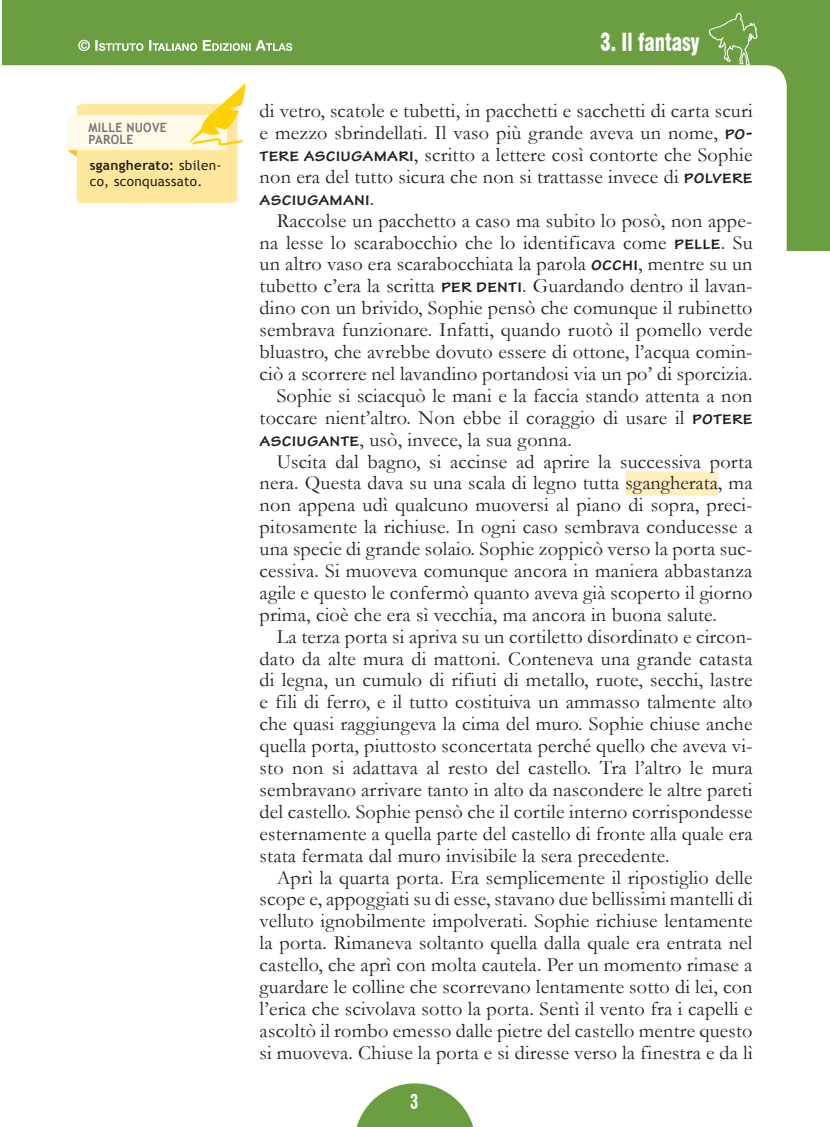
<style>
.page{position:relative;width:830px;height:1127px;background:#fff}
.page>*{position:absolute;margin:0;border:0;box-sizing:border-box;transform-origin:0 0}
.t1{font:900 condensed 24.3px "Swiss 721 BT";color:#fff;scale:.82 1}
.t2{font:20.25px/21.9px "Garamond";letter-spacing:.01em;color:#231f20;text-align:justify}
.t3{font:700 20.25px "Tekton Pro";letter-spacing:.01em;color:#231f20}
.t4{font:700 condensed 19.8px "Swiss 721 BT";color:#fff;scale:.82 1}
.t5{font:13.5px/15.8px "Trebuchet MS";letter-spacing:.025em;color:#231f20}
.t6{font:700 12.75px/12px "Trebuchet MS";letter-spacing:.02em;color:#727477;scale:.95 1}
.s1{font-weight:700}
.s2{font-family:"Tekton Pro";font-weight:700}
.s3{font-family:"Garamond";font-weight:400}
</style>
<div class="page">
<div style="left:2px;top:0;width:827px;height:251px;background:#6b9e41"></div>
<svg style="left:2px;top:65px;width:784px;height:431px"></svg>
<svg style="left:707px;top:12px;width:50px;height:54px"></svg>
<div style="left:625px;top:472px;width:92px;height:24px;background:#feefbc"></div>
<svg style="left:67px;top:83px;width:178px;height:120px;background:#feefbd"></svg>
<svg style="left:356px;top:1083px;width:118px;height:44px"></svg>
<svg style="left:78px;top:40px;width:214px;height:11px"></svg>
<p class="t6" style="left:89px;top:122px;width:84px">MILLE NUOVE<br>PAROLE</p>
<p class="t5" style="left:90px;top:158px;width:133px"><span class="s1">SGANGHERATO:</span> sbilen&shy;co, sconquassato.</p>
<p class="t1" style="left:600px;top:28px;width:123px">3. Il fantasy</p>
<p class="t2" style="left:259px;top:99px;width:494px">di vetro, scatole e tubetti, in pacchetti e sacchetti di carta scuri e mezzo sbrindellati. Il vaso più grande aveva un nome, <span class="s2">po&shy;tere asciugamari</span>, scritto a lettere così contorte che Sophie non era del tutto sicura che non si trattasse invece di <span class="s2">polvere</span></p>
<p class="t3" style="left:259px;top:186px;width:116px">asciugamani<span class="s3">.</span></p>
<p class="t2" style="left:276px;top:209px;width:477px">Raccolse un pacchetto a caso ma subito lo posò, non appe-</p>
<p class="t2" style="left:259px;top:231px;width:494px">na lesse lo scarabocchio che lo identificava come <span class="s2">pelle</span>. Su</p>
<p class="t2" style="left:259px;top:253px;width:494px">un altro vaso era scarabocchiata la parola <span class="s2">occhi</span>, mentre su un</p>
<p class="t2" style="left:259px;top:274px;width:494px">tubetto c’era la scritta <span class="s2">per denti</span>. Guardando dentro il lavan-</p>
<p class="t2" style="left:259px;top:296px;width:494px">dino con un brivido, Sophie pensò che comunque il rubinetto</p>
<p class="t2" style="left:259px;top:318px;width:494px">sembrava funzionare. Infatti, quando ruotò il pomello verde</p>
<p class="t2" style="left:259px;top:340px;width:494px">bluastro, che avrebbe dovuto essere di ottone, l’acqua comin-</p>
<p class="t2" style="left:259px;top:362px;width:494px">ciò a scorrere nel lavandino portandosi via un po’ di sporcizia.</p>
<p class="t2" style="left:276px;top:384px;width:477px">Sophie si sciacquò le mani e la faccia stando attenta a non</p>
<p class="t2" style="left:259px;top:406px;width:494px">toccare nient’altro. Non ebbe il coraggio di usare il <span class="s2">potere</span></p>
<p class="t2" style="left:259px;top:428px;width:313px"><span class="s2">asciugante</span>, usò, invece, la sua gonna.</p>
<p class="t2" style="left:276px;top:450px;width:477px">Uscita dal bagno, si accinse ad aprire la successiva porta</p>
<p class="t2" style="left:259px;top:472px;width:494px">nera. Questa dava su una scala di legno tutta sgangherata, ma</p>
<p class="t2" style="left:259px;top:493px;width:494px">non appena udì qualcuno muoversi al piano di sopra, preci-</p>
<p class="t2" style="left:259px;top:515px;width:494px">pitosamente la richiuse. In ogni caso sembrava conducesse a</p>
<p class="t2" style="left:259px;top:537px;width:494px">una specie di grande solaio. Sophie zoppicò verso la porta suc-</p>
<p class="t2" style="left:259px;top:559px;width:494px">cessiva. Si muoveva comunque ancora in maniera abbastanza</p>
<p class="t2" style="left:259px;top:581px;width:494px">agile e questo le confermò quanto aveva già scoperto il giorno</p>
<p class="t2" style="left:259px;top:603px;width:458px">prima, cioè che era sì vecchia, ma ancora in buona salute.</p>
<p class="t2" style="left:276px;top:625px;width:477px">La terza porta si apriva su un cortiletto disordinato e circon-</p>
<p class="t2" style="left:259px;top:647px;width:494px">dato da alte mura di mattoni. Conteneva una grande catasta</p>
<p class="t2" style="left:259px;top:669px;width:494px">di legna, un cumulo di rifiuti di metallo, ruote, secchi, lastre</p>
<p class="t2" style="left:259px;top:690px;width:494px">e fili di ferro, e il tutto costituiva un ammasso talmente alto</p>
<p class="t2" style="left:259px;top:712px;width:494px">che quasi raggiungeva la cima del muro. Sophie chiuse anche</p>
<p class="t2" style="left:259px;top:734px;width:494px">quella porta, piuttosto sconcertata perché quello che aveva vi-</p>
<p class="t2" style="left:259px;top:756px;width:494px">sto non si adattava al resto del castello. Tra l’altro le mura</p>
<p class="t2" style="left:259px;top:778px;width:494px">sembravano arrivare tanto in alto da nascondere le altre pareti</p>
<p class="t2" style="left:259px;top:800px;width:494px">del castello. Sophie pensò che il cortile interno corrispondesse</p>
<p class="t2" style="left:259px;top:822px;width:494px">esternamente a quella parte del castello di fronte alla quale era</p>
<p class="t2" style="left:259px;top:844px;width:411px">stata fermata dal muro invisibile la sera precedente.</p>
<p class="t2" style="left:276px;top:866px;width:477px">Aprì la quarta porta. Era semplicemente il ripostiglio delle</p>
<p class="t2" style="left:259px;top:887px;width:494px">scope e, appoggiati su di esse, stavano due bellissimi mantelli di</p>
<p class="t2" style="left:259px;top:909px;width:494px">velluto ignobilmente impolverati. Sophie richiuse lentamente</p>
<p class="t2" style="left:259px;top:931px;width:494px">la porta. Rimaneva soltanto quella dalla quale era entrata nel</p>
<p class="t2" style="left:259px;top:953px;width:494px">castello, che aprì con molta cautela. Per un momento rimase a</p>
<p class="t2" style="left:259px;top:975px;width:494px">guardare le colline che scorrevano lentamente sotto di lei, con</p>
<p class="t2" style="left:259px;top:997px;width:494px">l’erica che scivolava sotto la porta. Sentì il vento fra i capelli e</p>
<p class="t2" style="left:259px;top:1019px;width:494px">ascoltò il rombo emesso dalle pietre del castello mentre questo</p>
<p class="t2" style="left:259px;top:1041px;width:494px">si muoveva. Chiuse la porta e si diresse verso la finestra e da lì</p>
<p class="t4" style="left:410px;top:1090px;width:11px">3</p>
</div>
